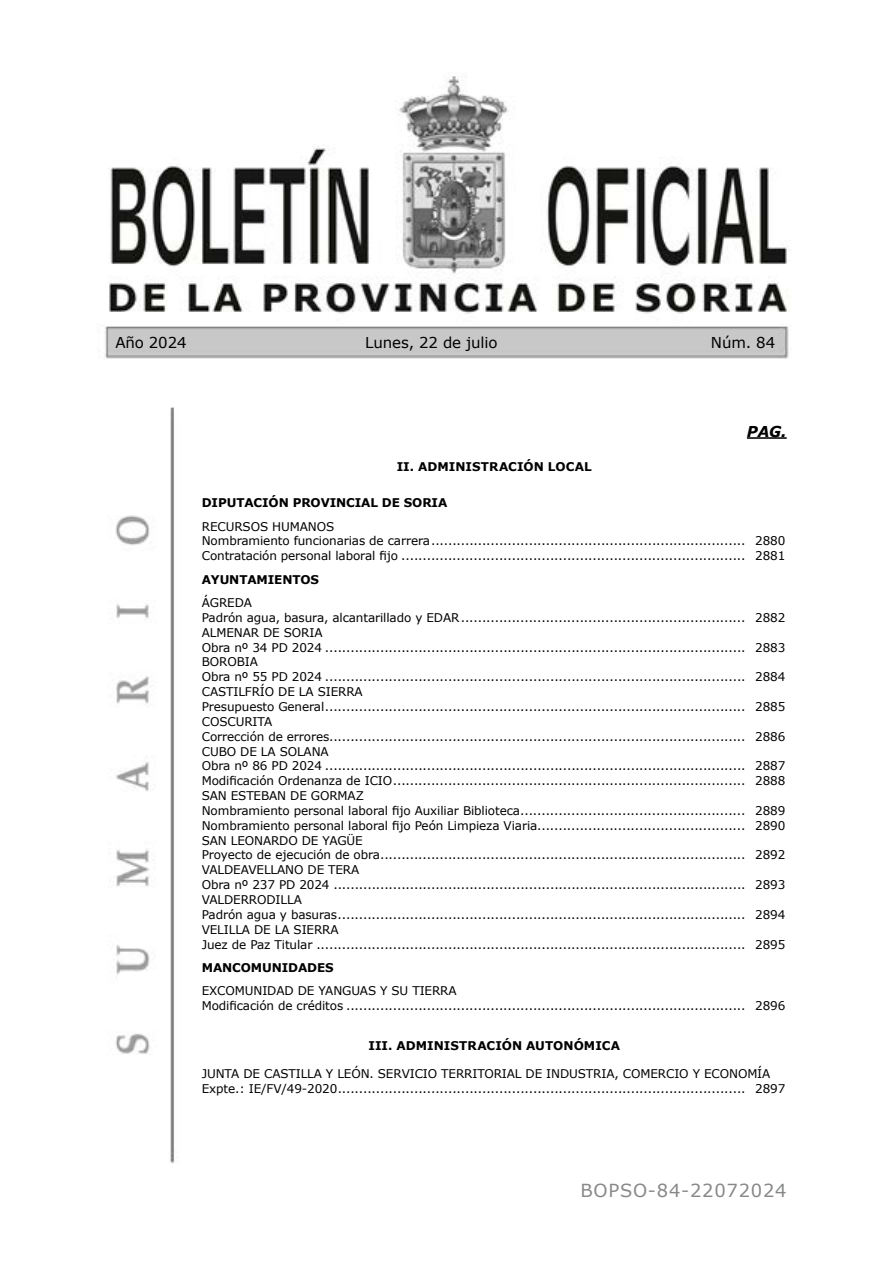
<style>
.page{position:relative;width:893px;height:1263px;background:#fff}
.page>*{position:absolute;margin:0;border:0;box-sizing:border-box;transform-origin:0 0}
.t1{font:18px "Verdana";letter-spacing:.04em;color:#878988}
.t2{font:15px "Verdana";letter-spacing:-.01em;color:#000}
.t3{font:italic 700 15px "Verdana";color:#000}
.t4{font:12px/14.9px "Verdana";letter-spacing:-.01em;color:#000}
.t5{font:700 12px "Verdana";letter-spacing:-.01em;color:#000}
</style>
<div class="page">
<img style="left:105px;top:76px;width:686px;height:1088px">
<hr style="left:747px;top:437px;width:40px;height:2px;background:#000">
<p class="t2" style="left:115px;top:333px;width:73px">Año 2024</p>
<p class="t2" style="left:365px;top:333px;width:134px">Lunes, 22 de julio</p>
<p class="t2" style="left:711px;top:333px;width:66px">Núm. 84</p>
<p class="t3" style="left:747px;top:422px;width:41px">PAG.</p>
<p class="t5" style="left:397px;top:459px;width:197px">II. ADMINISTRACIÓN LOCAL</p>
<p class="t5" style="left:202px;top:495px;width:247px">DIPUTACIÓN PROVINCIAL DE SORIA</p>
<p class="t4" style="left:202px;top:519px;width:585px">RECURSOS HUMANOS<br>Nombramiento funcionarias de carrera.......................................................................... 2880<br>Contratación personal laboral fijo ................................................................................. 2881</p>
<p class="t5" style="left:202px;top:571px;width:119px">AYUNTAMIENTOS</p>
<p class="t4" style="left:202px;top:595px;width:585px">ÁGREDA<br>Padrón agua, basura, alcantarillado y EDAR................................................................... 2882<br>ALMENAR DE SORIA<br>Obra nº 34 PD 2024 ................................................................................................... 2883<br>BOROBIA<br>Obra nº 55 PD 2024 ................................................................................................... 2884<br>CASTILFRÍO DE LA SIERRA<br>Presupuesto General................................................................................................... 2885<br>COSCURITA<br>Corrección de errores.................................................................................................. 2886<br>CUBO DE LA SOLANA<br>Obra nº 86 PD 2024 ................................................................................................... 2887<br>Modificación Ordenanza de ICIO................................................................................... 2888<br>SAN ESTEBAN DE GORMAZ<br>Nombramiento personal laboral fijo Auxiliar Biblioteca..................................................... 2889<br>Nombramiento personal laboral fijo Peón Limpieza Viaria................................................. 2890<br>SAN LEONARDO DE YAGÜE<br>Proyecto de ejecución de obra...................................................................................... 2892<br>VALDEAVELLANO DE TERA<br>Obra nº 237 PD 2024 ................................................................................................. 2893<br>VALDERRODILLA<br>Padrón agua y basuras................................................................................................ 2894<br>VELILLA DE LA SIERRA<br>Juez de Paz Titular ..................................................................................................... 2895</p>
<p class="t5" style="left:202px;top:960px;width:133px">MANCOMUNIDADES</p>
<p class="t4" style="left:202px;top:984px;width:585px">EXCOMUNIDAD DE YANGUAS Y SU TIERRA<br>Modificación de créditos .............................................................................................. 2896</p>
<p class="t5" style="left:368px;top:1038px;width:253px">III. ADMINISTRACIÓN AUTONÓMICA</p>
<p class="t4" style="left:202px;top:1066px;width:585px">JUNTA DE CASTILLA Y LEÓN. SERVICIO TERRITORIAL DE INDUSTRIA, COMERCIO Y ECONOMÍA<br>Expte.: IE/FV/49-2020................................................................................................ 2897</p>
<h1 class="t1" style="left:580px;top:1179px;width:208px">BOPSO-84-22072024</h1>
</div>
